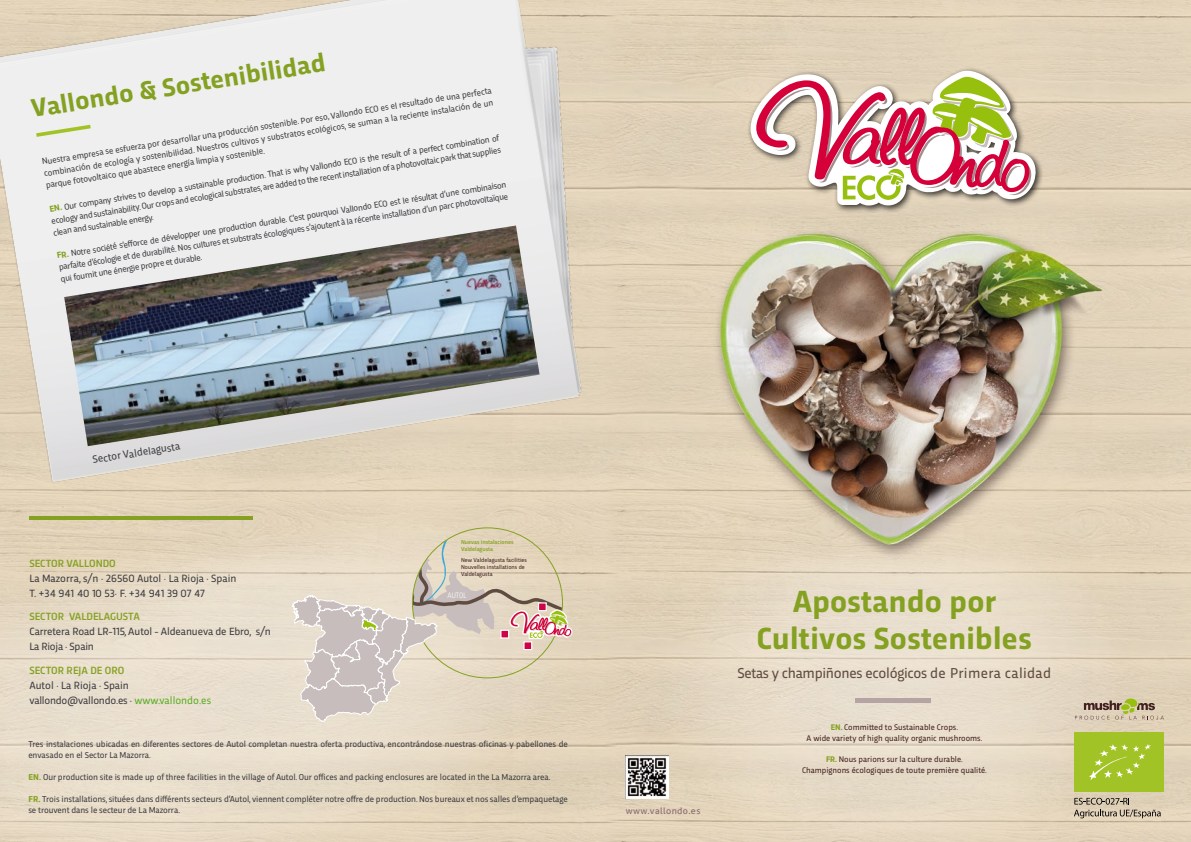
<style>
.page{position:relative;width:1191px;height:842px;background:#fff}
.page>*{position:absolute;margin:0;border:0;box-sizing:border-box;transform-origin:0 0}
.t1{font:700 32px/37px "Trasandina";letter-spacing:.01em;color:#84a122;text-align:center}
.t2{font:700 26.7px "Trasandina";color:#84a122}
.t3{font:15px "Trasandina";letter-spacing:-.02em;color:#5f4b3f}
.t4{font:11px/15px "Trasandina";letter-spacing:-.01em;color:#3e3d40}
.t5{font:500 11px "Trasandina";color:#84a122}
.t6{font:9px/12px "Trasandina";letter-spacing:-.01em;color:#3e3d40;text-align:justify}
.t7{font:9px "Aller";letter-spacing:.04em;color:#896a6f}
.t8{font:8.5px/11px "Trasandina";color:#41201f;text-align:center}
.t9{font:300 condensed 7.5px "Univers";color:#fff}
.t10{font:6px/7px "Trasandina";color:#41201f}
.t11{font:500 6px/7px "Trasandina";color:#84a122}
.s1{font-weight:700;color:#84a122}
.s2{color:#5bac26}
</style>
<div class="page">
<img style="left:626px;top:0;width:565px;height:842px">
<div style="left:601px;top:0;width:25px;height:842px;background:#e1d1b8"></div>
<svg style="left:0;top:493px;width:601px;height:349px;background:#e5d8c3"></svg>
<svg style="left:653px;top:488px;width:479px;height:354px;background:#e2d5bf"></svg>
<div style="left:1074px;top:732px;width:89px;height:60px;background:#a2c325"></div>
<svg style="left:1089px;top:744px;width:61px;height:36px"></svg>
<svg style="left:1074px;top:798px;width:86px;height:20px;background:#b9ad98"></svg>
<div style="left:855px;top:698px;width:75px;height:5px;background:#b6a3a4"></div>
<img style="left:626px;top:756px;width:42px;height:42px">
<svg style="left:1075px;top:696px;width:88px;height:23px;background:#c3b597"></svg>
<hr style="left:29px;top:516px;width:224px;height:4px;background:#84a122">
<div style="left:746px;top:67px;width:297px;height:147px;background:#000;opacity:.75"></div>
<svg style="left:750px;top:66px;width:286px;height:140px"></svg>
<svg style="left:288px;top:528px;width:284px;height:196px;background:#ddd0c0"></svg>
<img style="left:0;top:0;width:619px;height:493px">
<img style="left:64px;top:225px;width:475px;height:221px">
<svg style="left:36px;top:125px;width:55px;height:12px"></svg>
<h2 class="t2" style="left:28px;top:89px;width:299px;rotate:-9deg">Vallondo &amp; Sostenibilidad</h2>
<p class="t6" style="left:41px;top:155px;width:456px;rotate:-9deg">Nuestra empresa se esfuerza por desarrollar una producción sostenible. Por eso, Vallondo ECO es el resultado de una perfecta combinación de ecología y sostenibilidad. Nuestros cultivos y substratos ecológicos, se suman a la reciente instalación de un parque fotovoltaico que abastece energía limpia y sostenible.</p>
<p class="t6" style="left:49px;top:202px;width:456px;rotate:-9deg"><span class="s1">EN.</span> Our company strives to develop a sustainable production. That is why Vallondo ECO is the result of a perfect combination of ecology and sustainability. Our crops and ecological substrates, are added to the recent installation of a photovoltaic park that supplies clean and sustainable energy.</p>
<p class="t6" style="left:56px;top:249px;width:456px;rotate:-9deg"><span class="s1">FR.</span> Notre société s’eff orce de développer une production durable. C’est pourquoi Vallondo ECO est le résultat d’une combinaison parfaite d’écologie et de durabilité. Nos cultures et substrats écologiques s’ajoutent à la récente installation d’un parc photovoltaïque qui fournit une énergie propre et durable.</p>
<p class="t4" style="left:91px;top:451px;width:90px;rotate:-9deg">Sector Valdelagusta</p>
<p class="t5" style="left:29px;top:555px;width:88px">SECTOR VALLONDO</p>
<p class="t4" style="left:29px;top:570px;width:209px">La Mazorra, s/n · 26560 Autol · La Rioja · Spain<br>T. +34 941 40 10 53· F. +34 941 39 07 47</p>
<p class="t5" style="left:29px;top:608px;width:12px">SECTOR</p>
<p class="t5" style="left:69px;top:608px;width:13px">VALDELA</p>
<p class="t5" style="left:110px;top:608px;width:20px">GUSTA</p>
<p class="t4" style="left:29px;top:623px;width:243px">Carretera Road LR-115, Autol - Aldeanueva de Ebro, s/n<br>La Rioja · Spain</p>
<p class="t5" style="left:29px;top:662px;width:12px">SECTOR</p>
<p class="t5" style="left:67px;top:662px;width:46px">REJADE ORO</p>
<p class="t4" style="left:29px;top:677px;width:183px">Autol · La Rioja · Spain vallondo@vallondo.es · <span class="s2">www.vallondo.es</span></p>
<p class="t11" style="left:461px;top:538px;width:54px">NUEVAS INSTALACIONES<br>VALDELAGUSTA</p>
<p class="t10" style="left:461px;top:556px;width:67px">New Valdelagusta facilities<br>Nouvelles installations de<br>Valdelagusta</p>
<p class="t9" style="left:447px;top:591px;width:20px">AUTOL</p>
<p class="t6" style="left:28px;top:738px;width:541px;line-height:11px">Tres instalaciones ubicadas en diferentes sectores de Autol completan nuestra oferta productiva, encontrándose nuestras oficinas y pabellones de envasado en el Sector La Mazorra.</p>
<p class="t6" style="left:28px;top:770px;width:524px"><span class="s1">EN.</span> Our production site is made up of three facilities in the village of Autol. Our offices and packing enclosures are located in the La Mazorra area.</p>
<p class="t6" style="left:28px;top:793px;width:541px;line-height:11px"><span class="s1">FR.</span> Trois installations, situées dans différents secteurs d’Autol, viennent compléter notre offre de production. Nos bureaux et nos salles d’empaquetage se trouvent dans le secteur de La Mazorra.</p>
<p class="t7" style="left:626px;top:805px;width:76px">www.vallondo.es</p>
<h1 class="t1" style="left:756px;top:580px;width:277px">Apostando por<br>Cultivos Sostenibles</h1>
<h3 class="t3" style="left:737px;top:661px;width:315px">Setas y champiñones ecológicos de Primera calidad</h3>
<p class="t8" style="left:806px;top:720px;width:177px"><span class="s1">EN.</span> Committed to Sustainable Crops.<br>A wide variety of high quality organic mushrooms.</p>
<p class="t8" style="left:802px;top:753px;width:186px"><span class="s1">FR.</span> Nous parions sur la culture durable.<br>Champignons écologiques de toute première qualité.</p>
</div>
